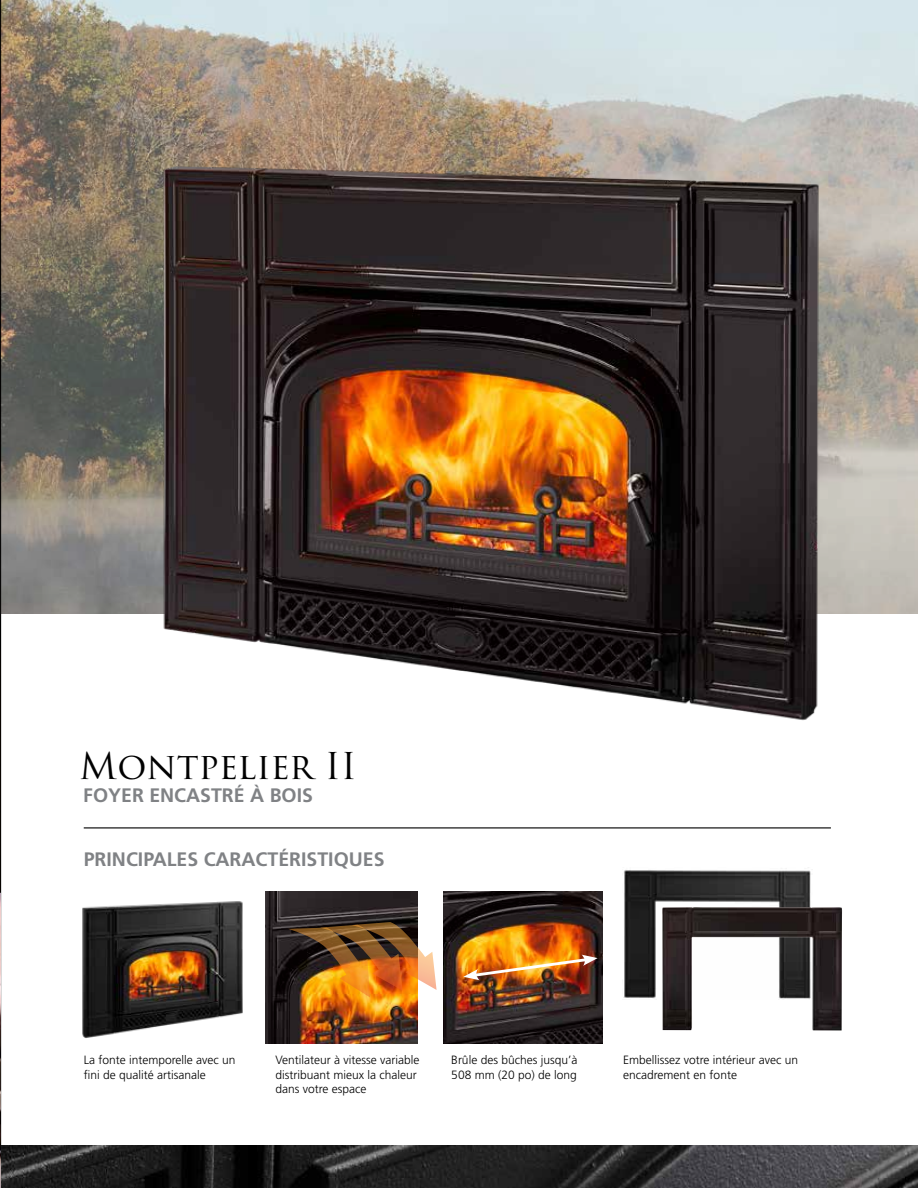
<style>
.page{position:relative;width:918px;height:1188px;background:#fff}
.page>*{position:absolute;margin:0;border:0;box-sizing:border-box;transform-origin:0 0}
.t1{font:36px "Trajan Pro 3";color:#000}
.t2{font:700 19.5px "Frutiger";color:#808285}
.t3{font:300 12px/14.4px "Frutiger";color:#000}
</style>
<div class="page">
<img style="left:1px;top:0;width:917px;height:614px">
<hr style="left:0;top:0;width:1px;height:1188px;background:#000">
<hr style="left:84px;top:827px;width:747px;height:1px;background:#000">
<img style="left:82px;top:901px;width:161px;height:137px">
<img style="left:443px;top:892px;width:160px;height:151px">
<img style="left:144px;top:153px;width:694px;height:568px">
<img style="left:623px;top:870px;width:188px;height:129px">
<img style="left:463px;top:955px;width:135px;height:25px">
<img style="left:662px;top:907px;width:180px;height:124px">
<img style="left:266px;top:892px;width:151px;height:151px">
<img style="left:288px;top:922px;width:149px;height:75px">
<img style="left:0;top:1145px;width:918px;height:43px">
<h1 class="t1" style="left:79px;top:741px;width:279px">Montpelier II</h1>
<h2 class="t2" style="left:83px;top:784px;width:231px">FOYER ENCASTRÉ À BOIS</h2>
<h2 class="t2" style="left:84px;top:848px;width:302px">PRINCIPALES CARACTÉRISTIQUES</h2>
<p class="t3" style="left:84px;top:1053px;width:153px">La fonte intemporelle avec un fini de qualité artisanale</p>
<p class="t3" style="left:275px;top:1053px;width:145px">Ventilateur à vitesse variable distribuant mieux la chaleur dans votre espace</p>
<p class="t3" style="left:451px;top:1053px;width:128px">Brûle des bûches jusqu’à<br>508 mm (20 po) de long</p>
<p class="t3" style="left:623px;top:1053px;width:177px">Embellissez votre intérieur avec un encadrement en fonte</p>
</div>
